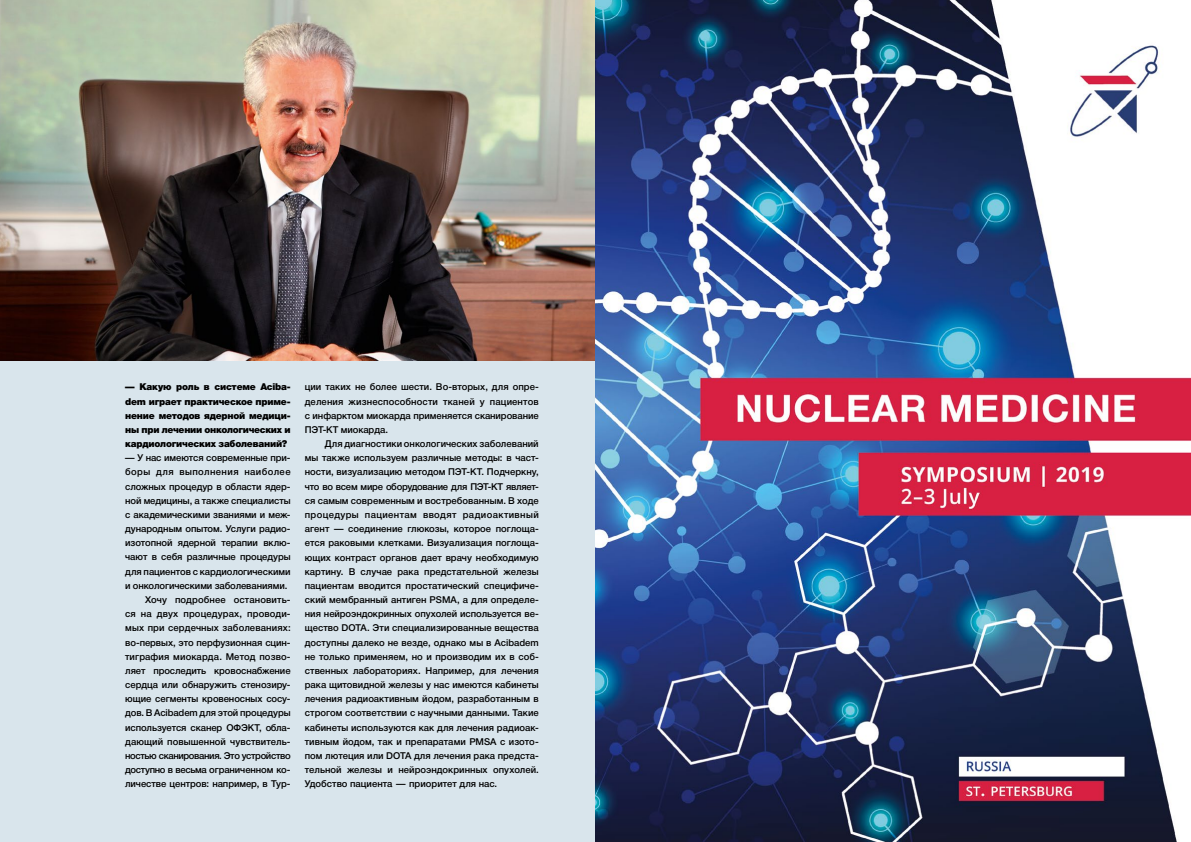
<style>
.page{position:relative;width:1191px;height:842px;background:#fff}
.page>*{position:absolute;margin:0;border:0;box-sizing:border-box;transform-origin:0 0}
.t1{font:500 9.5px/14.2px "Helvetica Neue Cyr";letter-spacing:-.005em;color:#000;text-align:justify}
.t2{font:900 9.5px/14.2px "Helvetica Neue Cyr";letter-spacing:-.025em;color:#000;text-align:justify}
.t3{font:500 9.5px "Helvetica Neue Cyr";letter-spacing:-.04em;color:#000}
.t4{font:500 9.5px "Helvetica Neue Cyr";letter-spacing:.015em;color:#000}
.t5{font:500 9.5px "Helvetica Neue Cyr";letter-spacing:.04em;color:#000}
</style>
<div class="page">
<img style="left:0;top:0;width:595px;height:361px">
<div style="left:0;top:361px;width:595px;height:481px;background:#d9e5ec"></div>
<img style="left:595px;top:0;width:596px;height:842px">
<p class="t2" style="left:125px;top:380px;width:167px">— Какую роль в системе Aciba&shy;dem играет практическое приме&shy;нение методов ядерной медици&shy;ны при лечении онкологических и кардиологических заболеваний?</p>
<p class="t1" style="left:125px;top:451px;width:167px">— У нас имеются современные при-</p>
<p class="t5" style="left:125px;top:467px;width:167px">боры для выполнения наиболее</p>
<p class="t1" style="left:125px;top:479px;width:167px">сложных процедур в области ядер-</p>
<p class="t1" style="left:125px;top:493px;width:167px">ной медицины, а также специалисты</p>
<p class="t1" style="left:125px;top:508px;width:167px">с академическими званиями и меж-</p>
<p class="t1" style="left:125px;top:522px;width:167px">дународным опытом. Услуги радио-</p>
<p class="t1" style="left:125px;top:536px;width:167px">изотопной ядерной терапии вклю-</p>
<p class="t1" style="left:125px;top:550px;width:167px">чают в себя различные процедуры</p>
<p class="t1" style="left:125px;top:564px;width:167px">для пациентов с кардиологическими</p>
<p class="t1" style="left:125px;top:578px;width:164px">и онкологическими заболеваниями.</p>
<p class="t1" style="left:145px;top:593px;width:147px">Хочу подробнее остановить-</p>
<p class="t1" style="left:125px;top:607px;width:167px">ся на двух процедурах, проводи-</p>
<p class="t4" style="left:125px;top:623px;width:167px">мых при сердечных заболеваниях:</p>
<p class="t1" style="left:125px;top:635px;width:167px">во-первых, это перфузионная сцин-</p>
<p class="t1" style="left:125px;top:649px;width:167px">тиграфия миокарда. Метод позво-</p>
<p class="t1" style="left:125px;top:663px;width:167px">ляет проследить кровоснабжение</p>
<p class="t1" style="left:125px;top:678px;width:167px">сердца или обнаружить стенозиру-</p>
<p class="t1" style="left:125px;top:692px;width:167px">ющие сегменты кровеносных сосу-</p>
<p class="t1" style="left:125px;top:706px;width:167px">дов. В Acibadem для этой процедуры</p>
<p class="t1" style="left:125px;top:720px;width:167px">используется сканер ОФЭКТ, обла-</p>
<p class="t1" style="left:125px;top:734px;width:167px">дающий повышенной чувствитель-</p>
<p class="t3" style="left:125px;top:750px;width:167px">ностью сканирования. Это устройство</p>
<p class="t1" style="left:125px;top:763px;width:167px">доступно в весьма ограниченном ко-</p>
<p class="t1" style="left:125px;top:777px;width:167px">личестве центров: например, в Тур-</p>
<p class="t1" style="left:305px;top:380px;width:235px">ции таких не более шести. Во-вторых, для опре&shy;деления жизнеспособности тканей у пациентов с инфарктом миокарда применяется сканирование ПЭТ-КТ миокарда.</p>
<p class="t1" style="left:305px;top:437px;width:235px;text-indent:20px">Для диагностики онкологических заболеваний мы также используем различные методы: в част&shy;ности, визуализацию методом ПЭТ-КТ. Подчеркну, что во всем мире оборудование для ПЭТ-КТ являет&shy;ся самым современным и востребованным. В ходе процедуры пациентам вводят радиоактивный агент — соединение глюкозы, которое поглоща&shy;ется раковыми клетками. Визуализация поглоща&shy;ющих контраст органов дает врачу необходимую картину. В случае рака предстательной железы пациентам вводится простатический специфиче&shy;ский мембранный антиген PSMA, а для определе&shy;ния нейроэндокринных опухолей используется ве&shy;щество DOTA. Эти специализированные вещества доступны далеко не везде, однако мы в Acibadem не только применяем, но и производим их в соб&shy;ственных лабораториях. Например, для лечения рака щитовидной железы у нас имеются кабинеты лечения радиоактивным йодом, разработанным в строгом соответствии с научными данными. Такие кабинеты используются как для лечения радиоак&shy;тивным йодом, так и препаратами PMSA с изото&shy;пом лютеция или DOTA для лечения рака предста&shy;тельной железы и нейроэндокринных опухолей.<br>Удобство пациента — приоритет для нас.</p>
</div>
